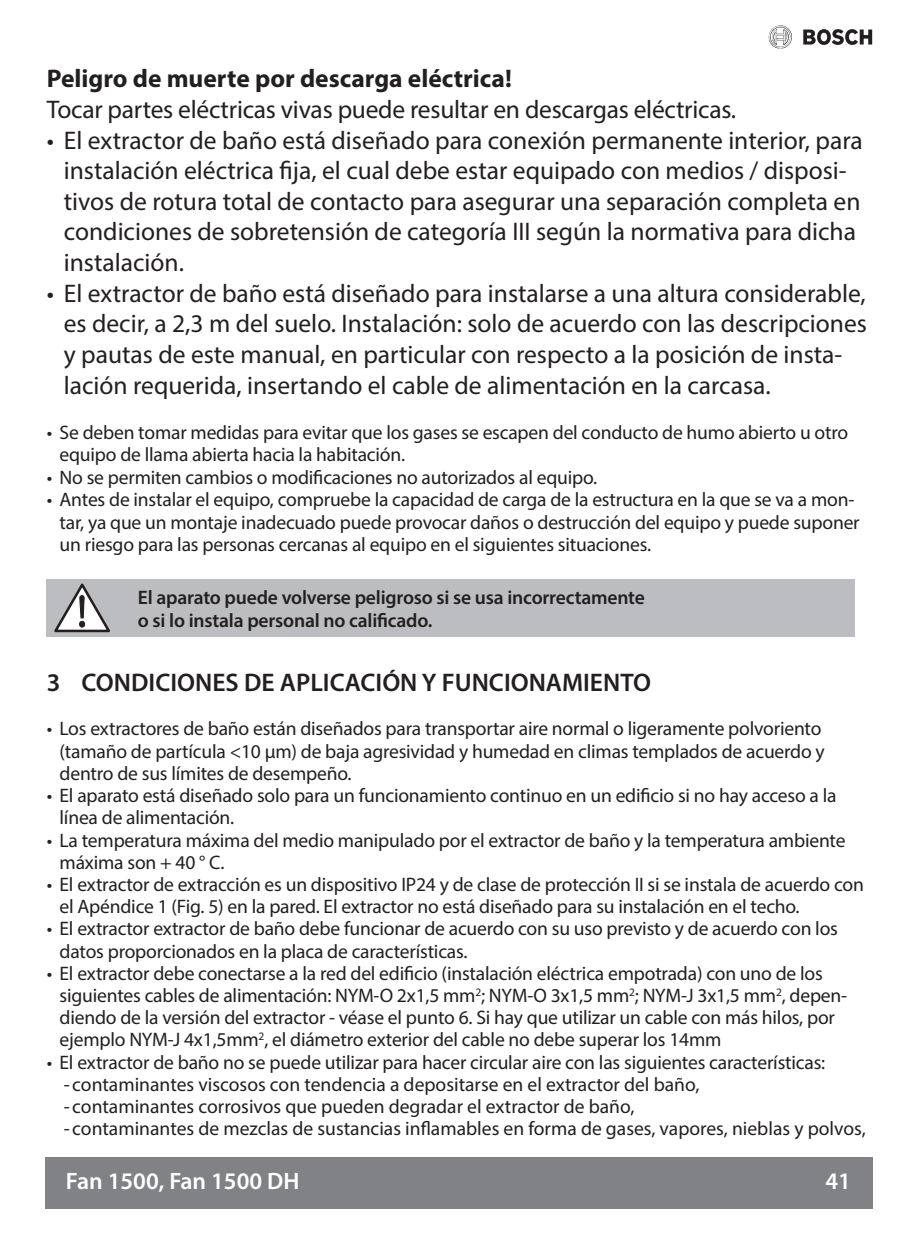
<style>
.page{position:relative;width:919px;height:1234px;background:#fff}
.page>*{position:absolute;margin:0;border:0;box-sizing:border-box;transform-origin:0 0}
.regular_big_text{font:25.5px/30.6px "Myriad Pro";color:#231f20}
.important_text_bold{font:600 25.5px "Myriad Pro";color:#231f20}
.regular_big_text-2{font:700 25.5px "Myriad Pro";color:#231f20}
.t1{font:600 23.7px "Myriad Pro";color:#fff}
.t2{font:19.5px/22.2px "Myriad Pro";letter-spacing:-.01em;color:#231f20}
.regular_text_bold{font:600 19.5px/23.4px "Myriad Pro";letter-spacing:-.01em;color:#231f20}
</style>
<div class="page">
<div style="left:46px;top:1157px;width:827px;height:51px;background:#808285"></div>
<svg style="left:768px;top:26px;width:24px;height:23px"></svg>
<svg style="left:803px;top:29px;width:69px;height:16px"></svg>
<div style="left:47px;top:579px;width:808px;height:57px;background:#bcbdc0"></div>
<svg style="left:54px;top:583px;width:56px;height:50px"></svg>
<p class="regular_big_text-2" style="left:47px;top:62px;width:466px">Peligro de muerte por descarga eléctrica!</p>
<p class="regular_big_text" style="left:47px;top:94px;width:688px">Tocar partes eléctricas vivas puede resultar en descargas eléctricas.</p>
<p class="regular_big_text" style="left:64px;top:124px;width:800px;text-indent:-17px">• El extractor de baño está diseñado para conexión permanente interior, para instalación eléctrica fija, el cual debe estar equipado con medios / disposi&shy;tivos de rotura total de contacto para asegurar una separación completa en condiciones de sobretensión de categoría III según la normativa para dicha instalación.</p>
<p class="regular_big_text" style="left:64px;top:277px;width:804px;text-indent:-17px">• El extractor de baño está diseñado para instalarse a una altura considerable, es decir, a 2,3 m del suelo. Instalación: solo de acuerdo con las descripciones y pautas de este manual, en particular con respecto a la posición de insta&shy;lación requerida, insertando el cable de alimentación en la carcasa.</p>
<p class="t2" style="left:60px;top:420px;width:790px;text-indent:-13px">• Se deben tomar medidas para evitar que los gases se escapen del conducto de humo abierto u otro equipo de llama abierta hacia la habitación.</p>
<p class="t2" style="left:47px;top:465px;width:550px">• No se permiten cambios o modificaciones no autorizados al equipo.</p>
<p class="t2" style="left:60px;top:488px;width:801px;text-indent:-13px">• Antes de instalar el equipo, compruebe la capacidad de carga de la estructura en la que se va a mon&shy;tar, ya que un montaje inadecuado puede provocar daños o destrucción del equipo y puede suponer un riesgo para las personas cercanas al equipo en el siguientes situaciones.</p>
<p class="regular_text_bold" style="left:138px;top:585px;width:508px">El aparato puede volverse peligroso si se usa incorrectamente o si lo instala personal no calificado.</p>
<p class="important_text_bold" style="left:47px;top:666px;width:605px">3 CONDICIONES DE APLICACIÓN Y FUNCIONAMIENTO</p>
<p class="t2" style="left:60px;top:717px;width:766px;text-indent:-13px">• Los extractores de baño están diseñados para transportar aire normal o ligeramente polvoriento (tamaño de partícula &lt;10 μm) de baja agresividad y humedad en climas templados de acuerdo y dentro de sus límites de desempeño.</p>
<p class="t2" style="left:60px;top:784px;width:778px;text-indent:-13px">• El aparato está diseñado solo para un funcionamiento continuo en un edificio si no hay acceso a la línea de alimentación.</p>
<p class="t2" style="left:60px;top:828px;width:787px;text-indent:-13px">• La temperatura máxima del medio manipulado por el extractor de baño y la temperatura ambiente máxima son + 40 ° C.</p>
<p class="t2" style="left:60px;top:872px;width:805px;text-indent:-13px">• El extractor de extracción es un dispositivo IP24 y de clase de protección II si se instala de acuerdo con el Apéndice 1 (Fig. 5) en la pared. El extractor no está diseñado para su instalación en el techo.</p>
<p class="t2" style="left:60px;top:917px;width:779px;text-indent:-13px">• El extractor extractor de baño debe funcionar de acuerdo con su uso previsto y de acuerdo con los datos proporcionados en la placa de características.</p>
<p class="t2" style="left:60px;top:961px;width:789px;text-indent:-13px">• El extractor debe conectarse a la red del edificio (instalación eléctrica empotrada) con uno de los siguientes cables de alimentación: NYM-O 2x1,5 mm<sup>2</sup>; NYM-O 3x1,5 mm<sup>2</sup>; NYM-J 3x1,5 mm<sup>2</sup>, depen&shy;diendo de la versión del extractor - véase el punto 6. Si hay que utilizar un cable con más hilos, por ejemplo NYM-J 4x1,5mm<sup>2</sup>, el diámetro exterior del cable no debe superar los 14mm</p>
<p class="t2" style="left:47px;top:1050px;width:780px">• El extractor de baño no se puede utilizar para hacer circular aire con las siguientes características:</p>
<p class="t2" style="left:64px;top:1072px;width:637px">- contaminantes viscosos con tendencia a depositarse en el extractor del baño,</p>
<p class="t2" style="left:64px;top:1094px;width:572px">- contaminantes corrosivos que pueden degradar el extractor de baño,</p>
<p class="t2" style="left:64px;top:1117px;width:803px">- contaminantes de mezclas de sustancias inflamables en forma de gases, vapores, nieblas y polvos,</p>
<p class="t1" style="left:66px;top:1165px;width:235px">Fan 1500, Fan 1500 DH</p>
<p class="t1" style="left:825px;top:1165px;width:27px">41</p>
</div>
